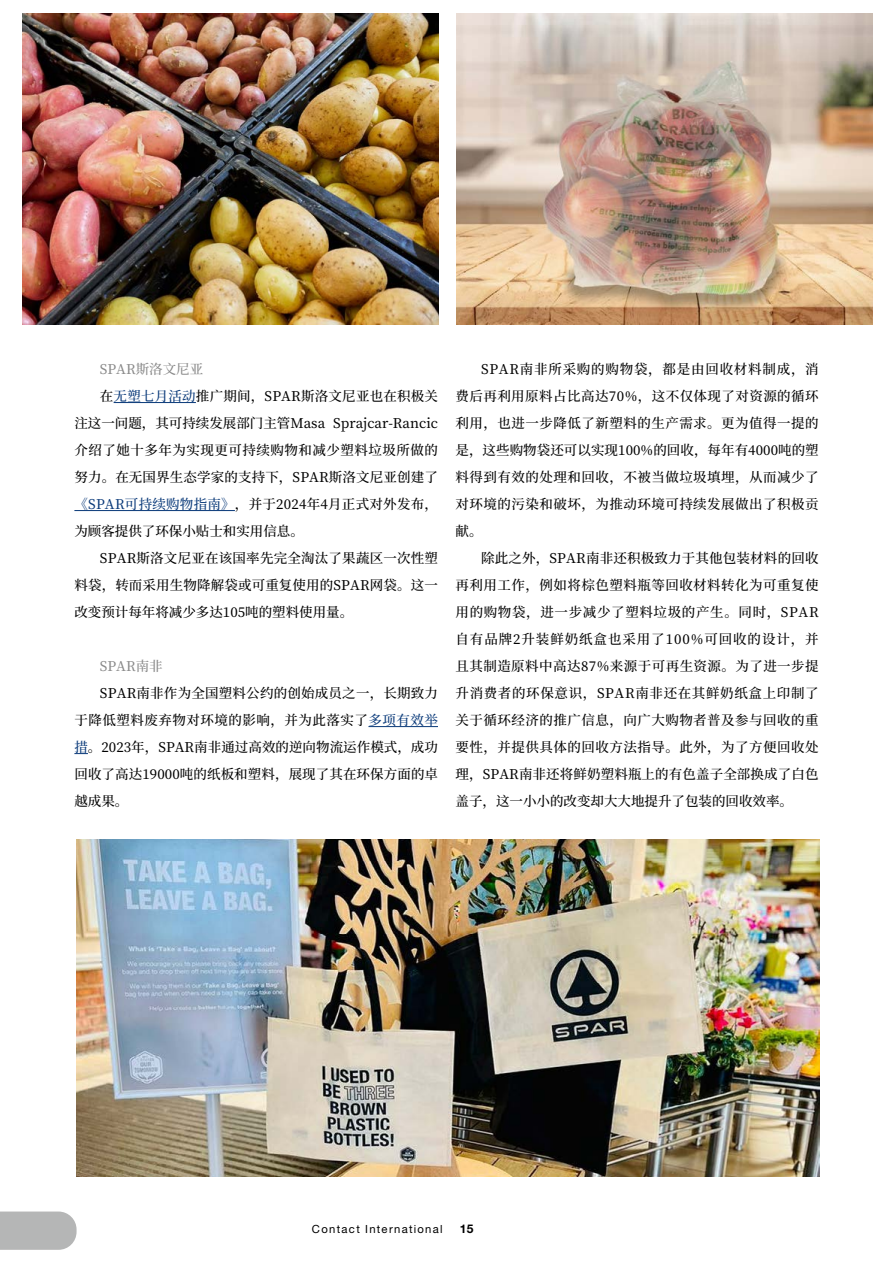
<style>
.page{position:relative;width:893px;height:1263px;background:#fff}
.page>*{position:absolute;margin:0;border:0;box-sizing:border-box;transform-origin:0 0}
.t1{font:500 13.5px/27px "Source Han Serif SC";letter-spacing:.01em;color:#000;text-align:justify}
.t2{font:500 13.5px "Source Han Serif SC";letter-spacing:.035em;color:#000}
.t3{font:500 13.5px "Source Han Serif SC";color:#898989}
.t4{font:700 12px "Helvetica Neue LT Std";color:#000}
.t5{font:11.25px "Helvetica Neue LT Std";letter-spacing:.115em;color:#000}
.s1{color:#093979}
</style>
<div class="page">
<img style="left:77px;top:839px;width:742px;height:337px">
<img style="left:22px;top:14px;width:417px;height:310px">
<img style="left:456px;top:14px;width:416px;height:310px">
<hr style="left:114px;top:402px;width:82px;height:1px;background:#093979">
<hr style="left:74px;top:510px;width:161px;height:1px;background:#093979">
<hr style="left:368px;top:726px;width:70px;height:1px;background:#093979">
<svg style="left:74px;top:753px;width:14px;height:1px"></svg>
<svg style="left:0;top:1211px;width:77px;height:39px;background:#babbbb"></svg>
<p class="t3" style="left:100px;top:361px;width:105px">SPAR斯洛文尼亚</p>
<p class="t1" style="left:100px;top:382px;width:340px">在<span class="s1">无塑七月活动</span>推广期间，SPAR斯洛文尼亚也在积极关</p>
<p class="t1" style="left:74px;top:409px;width:365px">注这一问题，其可持续发展部门主管Masa Sprajcar-Rancic</p>
<p class="t2" style="left:74px;top:442px;width:365px">介绍了她十多年为实现更可持续购物和减少塑料垃圾所做的</p>
<p class="t1" style="left:74px;top:463px;width:365px">努力。在无国界生态学家的支持下，SPAR斯洛文尼亚创建了</p>
<p class="t1" style="left:74px;top:490px;width:365px"><span class="s1">《SPAR可持续购物指南》</span>，并于2024年4月正式对外发布，</p>
<p class="t1" style="left:74px;top:517px;width:231px">为顾客提供了环保小贴士和实用信息。</p>
<p class="t1" style="left:100px;top:544px;width:340px">SPAR斯洛文尼亚在该国率先完全淘汰了果蔬区一次性塑</p>
<p class="t1" style="left:74px;top:571px;width:365px">料袋，转而采用生物降解袋或可重复使用的SPAR网袋。这一</p>
<p class="t1" style="left:74px;top:598px;width:280px">改变预计每年将减少多达105吨的塑料使用量。</p>
<p class="t3" style="left:100px;top:658px;width:64px">SPAR南非</p>
<p class="t1" style="left:74px;top:679px;width:365px;text-indent:26px">SPAR南非作为全国塑料公约的创始成员之一，长期致力于降低塑料废弃物对环境的影响，并为此落实了<span class="s1">多项有效举措</span>。2023年，SPAR南非通过高效的逆向物流运作模式，成功回收了高达19000吨的纸板和塑料，展现了其在环保方面的卓越成果。</p>
<p class="t1" style="left:455px;top:355px;width:365px;text-indent:26px">SPAR南非所采购的购物袋，都是由回收材料制成，消费后再利用原料占比高达70%，这不仅体现了对资源的循环利用，也进一步降低了新塑料的生产需求。更为值得一提的是，这些购物袋还可以实现100%的回收，每年有4000吨的塑料得到有效的处理和回收，不被当做垃圾填埋，从而减少了对环境的污染和破坏，为推动环境可持续发展做出了积极贡献。</p>
<p class="t1" style="left:455px;top:544px;width:365px;text-indent:26px">除此之外，SPAR南非还积极致力于其他包装材料的回收再利用工作，例如将棕色塑料瓶等回收材料转化为可重复使用的购物袋，进一步减少了塑料垃圾的产生。同时，SPAR自有品牌2升装鲜奶纸盒也采用了100%可回收的设计，并且其制造原料中高达87%来源于可再生资源。为了进一步提升消费者的环保意识，SPAR南非还在其鲜奶纸盒上印制了关于循环经济的推广信息，向广大购物者普及参与回收的重要性，并提供具体的回收方法指导。此外，为了方便回收处理，SPAR南非还将鲜奶塑料瓶上的有色盖子全部换成了白色盖子，这一小小的改变却大大地提升了包装的回收效率。</p>
<p class="t5" style="left:312px;top:1222px;width:132px">Contact International</p>
<p class="t4" style="left:460px;top:1221px;width:15px">15</p>
</div>
